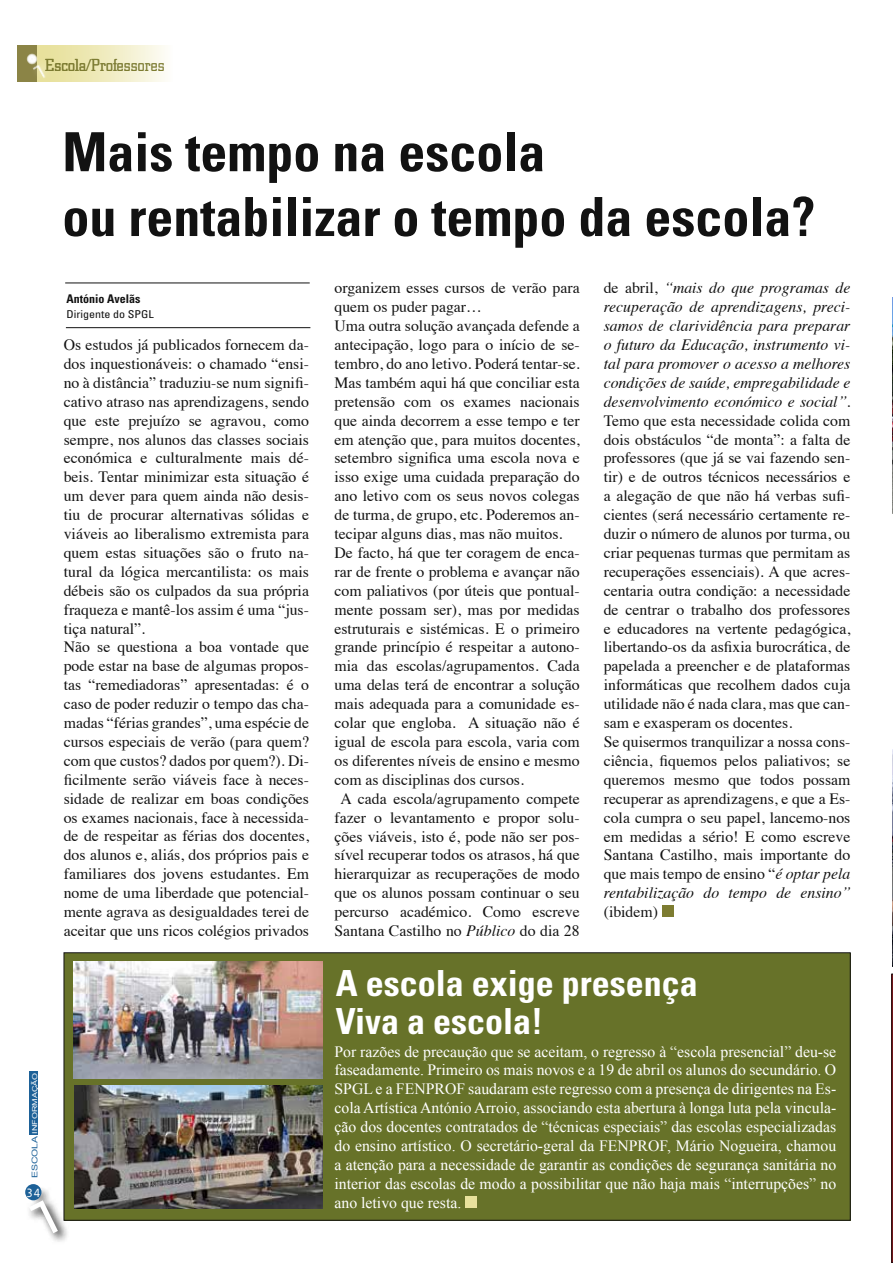
<style>
.page{position:relative;width:893px;height:1263px;background:#fff}
.page>*{position:absolute;margin:0;border:0;box-sizing:border-box;transform-origin:0 0}
.t1{font:700 condensed 54px/64.8px "Univers";color:#121212}
.t2{font:700 condensed 36px/37.5px "Univers";color:#fff}
.t3{font:18px "Civic";color:#7d7c31}
.t4{font:15.75px/18.9px "Times";color:#121212}
.t5{font:15.75px/18.9px "Times New Roman";color:#fff;text-align:justify}
.t6{font:700 condensed 12px "Univers";color:#121212}
.t7{font:12px "Andale Mono";color:#fff}
.t8{font:condensed 10.8px "Univers";color:#121212;scale:1.11 1}
.t9{font:7.8px "Arial";color:#1d6198;scale:1.33 1}
.t10{font:6.75px "Arial";color:#fff;scale:1.33 1}
.s1{font-style:italic}
.s2{font-family:"Times New Roman";font-style:italic}
</style>
<div class="page">
<svg style="left:39px;top:1186px;width:31px;height:56px"></svg>
<svg style="left:29px;top:1189px;width:29px;height:44px"></svg>
<div style="left:25px;top:1184px;width:16px;height:16px;background:#1d6198;border-radius:50%"></div>
<div style="left:29px;top:1072px;width:9px;height:63px;background:#1d6198"></div>
<div style="left:37px;top:45px;width:136px;height:37px;background:linear-gradient(to right,#e5dd90,#fcfbf4)"></div>
<div style="left:17px;top:45px;width:20px;height:37px;background:#8b8446"></div>
<div style="left:29px;top:56px;width:27px;height:27px;background:#fff;opacity:.25"></div>
<svg style="left:27px;top:53px;width:10px;height:12px"></svg>
<svg style="left:33px;top:64px;width:13px;height:16px"></svg>
<div style="left:64px;top:953px;width:786px;height:267px;background:#677229"></div>
<div style="left:465px;top:1196px;width:12px;height:12px;background:#e8e19c"></div>
<img style="left:75px;top:1086px;width:247px;height:122px">
<hr style="left:65px;top:283px;width:245px;height:1px;background:#121212">
<hr style="left:66px;top:327px;width:244px;height:1px;background:#121212">
<div style="left:662px;top:906px;width:11px;height:11px;background:#7d7c31"></div>
<img style="left:74px;top:961px;width:248px;height:117px">
<img style="left:892px;top:297px;width:1px;height:216px">
<img style="left:892px;top:749px;width:1px;height:217px">
<svg style="left:891px;top:974px;width:2px;height:289px"></svg>
<p class="t3" style="left:45px;top:56px;width:121px">Escola/Professores</p>
<h1 class="t1" style="left:62px;top:119px;width:754px">Mais tempo na escola<br>ou rentabilizar o tempo da escola?</h1>
<p class="t6" style="left:67px;top:292px;width:75px">António Avelãs</p>
<p class="t8" style="left:67px;top:307px;width:80px">Dirigente do SPGL</p>
<p class="t4" style="left:64px;top:334px;width:247px">Os estudos já publicados fornecem da&shy;dos inquestionáveis: o chamado “ensi&shy;no à distância” traduziu-se num signifi&shy;cativo atraso nas aprendizagens, sendo que este prejuízo se agravou, como sempre, nos alunos das classes sociais económica e culturalmente mais dé&shy;beis. Tentar minimizar esta situação é um dever para quem ainda não desis&shy;tiu de procurar alternativas sólidas e viáveis ao liberalismo extremista para quem estas situações são o fruto na&shy;tural da lógica mercantilista: os mais débeis são os culpados da sua própria fraqueza e mantê-los assim é uma “jus&shy;tiça natural”.<br>Não se questiona a boa vontade que pode estar na base de algumas propos&shy;tas “remediadoras” apresentadas: é o caso de poder reduzir o tempo das cha&shy;madas “férias grandes”, uma espécie de cursos especiais de verão (para quem? com que custos? dados por quem?). Di&shy;ficilmente serão viáveis face à neces&shy;sidade de realizar em boas condições os exames nacionais, face à necessida&shy;de de respeitar as férias dos docentes, dos alunos e, aliás, dos próprios pais e familiares dos jovens estudantes. Em nome de uma liberdade que potencial&shy;mente agrava as desigualdades terei de aceitar que uns ricos colégios privados</p>
<p class="t10" style="left:30px;top:1134px;width:47px;rotate:-90deg">INFORMAÇÃO</p>
<p class="t9" style="left:30px;top:1178px;width:34px;rotate:-90deg">ESCOLA</p>
<p class="t7" style="left:26px;top:1185px;width:16px">34</p>
<p class="t4" style="left:334px;top:277px;width:247px">organizem esses cursos de verão para</p>
<p class="t4" style="left:334px;top:296px;width:149px">quem os puder pagar…</p>
<p class="t4" style="left:334px;top:315px;width:247px">Uma outra solução avançada defende a</p>
<p class="t4" style="left:334px;top:334px;width:247px">antecipação, logo para o início de se-</p>
<p class="t4" style="left:334px;top:353px;width:247px">tembro, do ano letivo. Poderá tentar-se.</p>
<p class="t4" style="left:334px;top:372px;width:247px">Mas também aqui há que conciliar esta</p>
<p class="t4" style="left:334px;top:391px;width:247px">pretensão com os exames nacionais</p>
<p class="t4" style="left:334px;top:410px;width:247px">que ainda decorrem a esse tempo e ter</p>
<p class="t4" style="left:334px;top:428px;width:247px">em atenção que, para muitos docentes,</p>
<p class="t4" style="left:334px;top:447px;width:247px">setembro significa uma escola nova e</p>
<p class="t4" style="left:334px;top:466px;width:247px">isso exige uma cuidada preparação do</p>
<p class="t4" style="left:334px;top:485px;width:247px">ano letivo com os seus novos colegas</p>
<p class="t4" style="left:334px;top:504px;width:247px">de turma, de grupo, etc. Poderemos an-</p>
<p class="t4" style="left:334px;top:523px;width:229px">tecipar alguns dias, mas não muitos.</p>
<p class="t4" style="left:334px;top:542px;width:247px">De facto, há que ter coragem de enca-</p>
<p class="t4" style="left:334px;top:561px;width:247px">rar de frente o problema e avançar não</p>
<p class="t4" style="left:334px;top:580px;width:247px">com paliativos (por úteis que pontual-</p>
<p class="t4" style="left:334px;top:599px;width:247px">mente possam ser), mas por medidas</p>
<p class="t4" style="left:334px;top:617px;width:247px">estruturais e sistémicas. E o primeiro</p>
<p class="t4" style="left:334px;top:636px;width:247px">grande princípio é respeitar a autono-</p>
<p class="t4" style="left:334px;top:655px;width:247px">mia das escolas/agrupamentos. Cada</p>
<p class="t4" style="left:334px;top:674px;width:247px">uma delas terá de encontrar a solução</p>
<p class="t4" style="left:334px;top:693px;width:247px">mais adequada para a comunidade es-</p>
<p class="t4" style="left:334px;top:712px;width:247px">colar que engloba. A situação não é</p>
<p class="t4" style="left:334px;top:731px;width:247px">igual de escola para escola, varia com</p>
<p class="t4" style="left:334px;top:750px;width:247px">os diferentes níveis de ensino e mesmo</p>
<p class="t4" style="left:334px;top:769px;width:191px">com as disciplinas dos cursos.</p>
<p class="t4" style="left:340px;top:788px;width:241px">A cada escola/agrupamento compete</p>
<p class="t4" style="left:334px;top:806px;width:247px">fazer o levantamento e propor solu-</p>
<p class="t4" style="left:334px;top:825px;width:247px">ções viáveis, isto é, pode não ser pos-</p>
<p class="t4" style="left:334px;top:844px;width:247px">sível recuperar todos os atrasos, há que</p>
<p class="t4" style="left:334px;top:863px;width:247px">hierarquizar as recuperações de modo</p>
<p class="t4" style="left:334px;top:882px;width:247px">que os alunos possam continuar o seu</p>
<p class="t4" style="left:334px;top:901px;width:247px">percurso académico. Como escreve</p>
<p class="t4" style="left:334px;top:920px;width:247px">Santana Castilho no <span class="s1">Público</span> do dia 28</p>
<p class="t4" style="left:604px;top:277px;width:248px">de abril, <span class="s2">“</span><span class="s1">mais do que programas de recuperação de aprendizagens, preci&shy;samos de clarividência para preparar o futuro da Educação, instrumento vi&shy;tal para promover o acesso a melhores condições de saúde, empregabilidade e desenvolvimento económico e social</span><span class="s2">”</span>.<br>Temo que esta necessidade colida com dois obstáculos “de monta”: a falta de professores (que já se vai fazendo sen&shy;tir) e de outros técnicos necessários e a alegação de que não há verbas sufi&shy;cientes (será necessário certamente re&shy;duzir o número de alunos por turma, ou criar pequenas turmas que permitam as recuperações essenciais). A que acres&shy;centaria outra condição: a necessidade de centrar o trabalho dos professores e educadores na vertente pedagógica, libertando-os da asfixia burocrática, de papelada a preencher e de plataformas informáticas que recolhem dados cuja utilidade não é nada clara, mas que can&shy;sam e exasperam os docentes.<br>Se quisermos tranquilizar a nossa cons&shy;ciência, fiquemos pelos paliativos; se queremos mesmo que todos possam recuperar as aprendizagens, e que a Es&shy;cola cumpra o seu papel, lancemo-nos em medidas a sério! E como escreve Santana Castilho, mais importante do que mais tempo de ensino “<span class="s1">é optar pela rentabilização do tempo de ensino</span><span class="s2">” </span>(ibidem)</p>
<h2 class="t2" style="left:336px;top:964px;width:363px">A escola exige presença<br>Viva a escola!</h2>
<p class="t5" style="left:334px;top:1041px;width:503px">Por razões de precaução que se aceitam, o regresso à “escola presencial” deu-se faseadamente. Primeiro os mais novos e a 19 de abril os alunos do secundário. O SPGL e a FENPROF saudaram este regresso com a presença de dirigentes na Es&shy;cola Artística António Arroio, associando esta abertura à longa luta pela vincula&shy;ção dos docentes contratados de “técnicas especiais” das escolas especializadas do ensino artístico. O secretário-geral da FENPROF, Mário Nogueira, chamou a atenção para a necessidade de garantir as condições de segurança sanitária no interior das escolas de modo a possibilitar que não haja mais “interrupções” no ano letivo que resta.</p>
</div>
